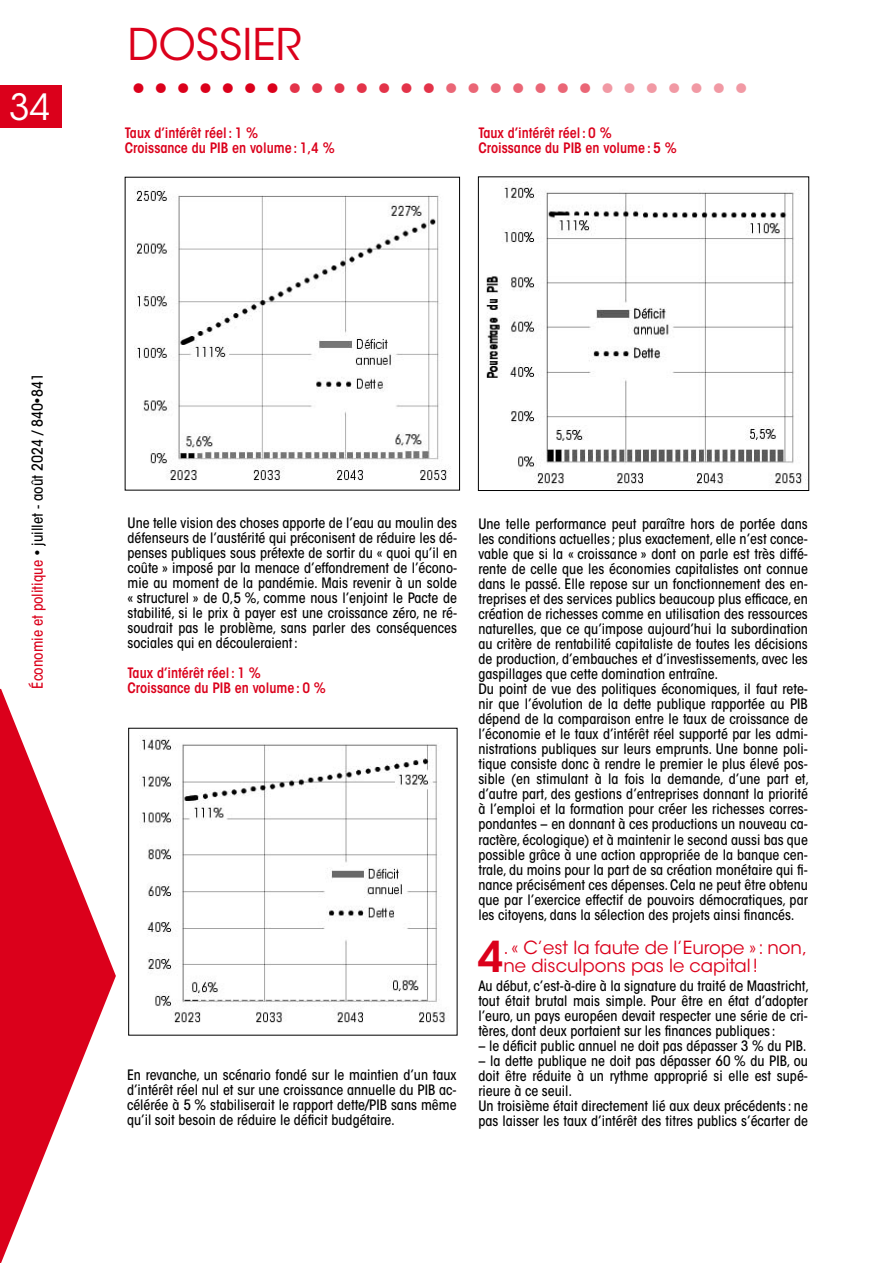
<style>
.page{position:relative;width:893px;height:1263px;background:#fff}
.page>*{position:absolute;margin:0;border:0;box-sizing:border-box;transform-origin:0 0}
.t1{font:45px "ITC Avant Garde Std";color:#db001b}
.t2{font:43.5px "ITC Avant Garde Std";color:#db001b}
.t3{font:600 42.3px "ITC Avant Garde Std";color:#db001b}
.t4{font:36px "ITC Avant Garde Std";color:#fff}
.t5{font:18px/18px "ITC Avant Garde Std";color:#db001b}
.t6{font:500 condensed 15px "ITC Avant Garde Std";color:#000}
.t7{font:500 condensed 14.25px/15px "ITC Avant Garde Std";color:#000;text-align:justify}
.t8{font:600 condensed 14.25px/15px "ITC Avant Garde Std";color:#db001b}
.s1{color:#e33349}
.s2{color:#ea6676}
.s3{color:#f199a4}
.s4{color:#db001b}
</style>
<div class="page">
<div style="left:0;top:85px;width:62px;height:43px;background:#db001b"></div>
<svg style="left:0;top:688px;width:116px;height:575px;fill:#db001b"></svg>
<img style="left:135px;top:187px;width:316px;height:293px">
<img style="left:140px;top:736px;width:306px;height:287px">
<img style="left:486px;top:182px;width:320px;height:306px">
<div style="left:478px;top:176px;width:331px;height:315px;border:1px solid #000"></div>
<h3 class="t4" style="left:9px;top:85px;width:43px">34</h3>
<h2 class="t2" style="left:128px;top:18px;width:175px">dossier</h2>
<h1 class="t1" style="left:128px;top:62px;width:626px">•••••••<span class="s1">•••••••</span><span class="s2">•••••••</span><span class="s3">•••••••</span></h1>
<p class="t8" style="left:125px;top:125px;width:211px">Taux d’intérêt réel: 1 %<br>Croissance du PIB en volume : 1,4 %</p>
<p class="t8" style="left:478px;top:125px;width:200px">Taux d’intérêt réel: 0 %<br>Croissance du PIB en volume : 5 %</p>
<p class="t6" style="left:28px;top:689px;width:317px;rotate:-90deg"><span class="s4">Économie et politique</span> • juillet - août 2024 / 840•841</p>
<p class="t7" style="left:128px;top:516px;width:331px">Une telle vision des choses apporte de l’eau au moulin des défenseurs de l’austérité qui préconisent de réduire les dé&shy;penses publiques sous prétexte de sortir du « quoi qu’il en coûte » imposé par la menace d’effondrement de l’écono&shy;mie au moment de la pandémie. Mais revenir à un solde « structurel » de 0,5 %, comme nous l’enjoint le Pacte de stabilité, si le prix à payer est une croissance zéro, ne ré&shy;soudrait pas le problème, sans parler des conséquences sociales qui en découleraient:</p>
<p class="t8" style="left:128px;top:666px;width:200px">Taux d’intérêt réel: 1 %<br>Croissance du PIB en volume : 0 %</p>
<p class="t7" style="left:127px;top:1067px;width:331px">En revanche, un scénario fondé sur le maintien d’un taux d’intérêt réel nul et sur une croissance annuelle du PIB ac&shy;célérée à 5 % stabiliserait le rapport dette/PIB sans même qu’il soit besoin de réduire le déficit budgétaire.</p>
<p class="t7" style="left:478px;top:517px;width:332px;text-align:left">Une telle performance peut paraître hors de portée dans les conditions actuelles ; plus exactement, elle n’est conce&shy;vable que si la « croissance » dont on parle est très diffé&shy;rente de celle que les économies capitalistes ont connue dans le passé. Elle repose sur un fonctionnement des en&shy;treprises et des services publics beaucoup plus efficace, en création de richesses comme en utilisation des ressources naturelles, que ce qu’impose aujourd’hui la subordination au critère de rentabilité capitaliste de toutes les décisions de production, d’embauches et d’investissements, avec les gaspillages que cette domination entraîne.<br>Du point de vue des politiques économiques, il faut rete&shy;nir que l’évolution de la dette publique rapportée au PIB dépend de la comparaison entre le taux de croissance de l’économie et le taux d’intérêt réel supporté par les admi&shy;nistrations publiques sur leurs emprunts. Une bonne poli&shy;tique consiste donc à rendre le premier le plus élevé pos&shy;sible (en stimulant à la fois la demande, d’une part et, d’autre part, des gestions d’entreprises donnant la priorité à l’emploi et la formation pour créer les richesses corres&shy;pondantes – en donnant à ces productions un nouveau ca&shy;ractère, écologique) et à maintenir le second aussi bas que possible grâce à une action appropriée de la banque cen&shy;trale, du moins pour la part de sa création monétaire qui fi&shy;nance précisément ces dépenses. Cela ne peut être obtenu que par l’exercice effectif de pouvoirs démocratiques, par les citoyens, dans la sélection des projets ainsi financés.</p>
<h3 class="t3" style="left:478px;top:930px;width:27px">4</h3>
<p class="t5" style="left:503px;top:939px;width:305px">. « C’est la faute de l’Europe »: non, ne disculpons pas le capital!</p>
<p class="t7" style="left:478px;top:979px;width:332px">Au début, c’est-à-dire à la signature du traité de Maastricht, tout était brutal mais simple. Pour être en état d’adopter l’euro, un pays européen devait respecter une série de cri&shy;tères, dont deux portaient sur les finances publiques :</p>
<p class="t7" style="left:478px;top:1039px;width:330px">– le déficit public annuel ne doit pas dépasser 3 % du PIB.</p>
<p class="t7" style="left:478px;top:1054px;width:331px;text-align:left">– la dette publique ne doit pas dépasser 60 % du PIB, ou doit être réduite à un rythme approprié si elle est supé&shy;rieure à ce seuil.<br>Un troisième était directement lié aux deux précédents : ne pas laisser les taux d’intérêt des titres publics s’écarter de</p>
</div>
